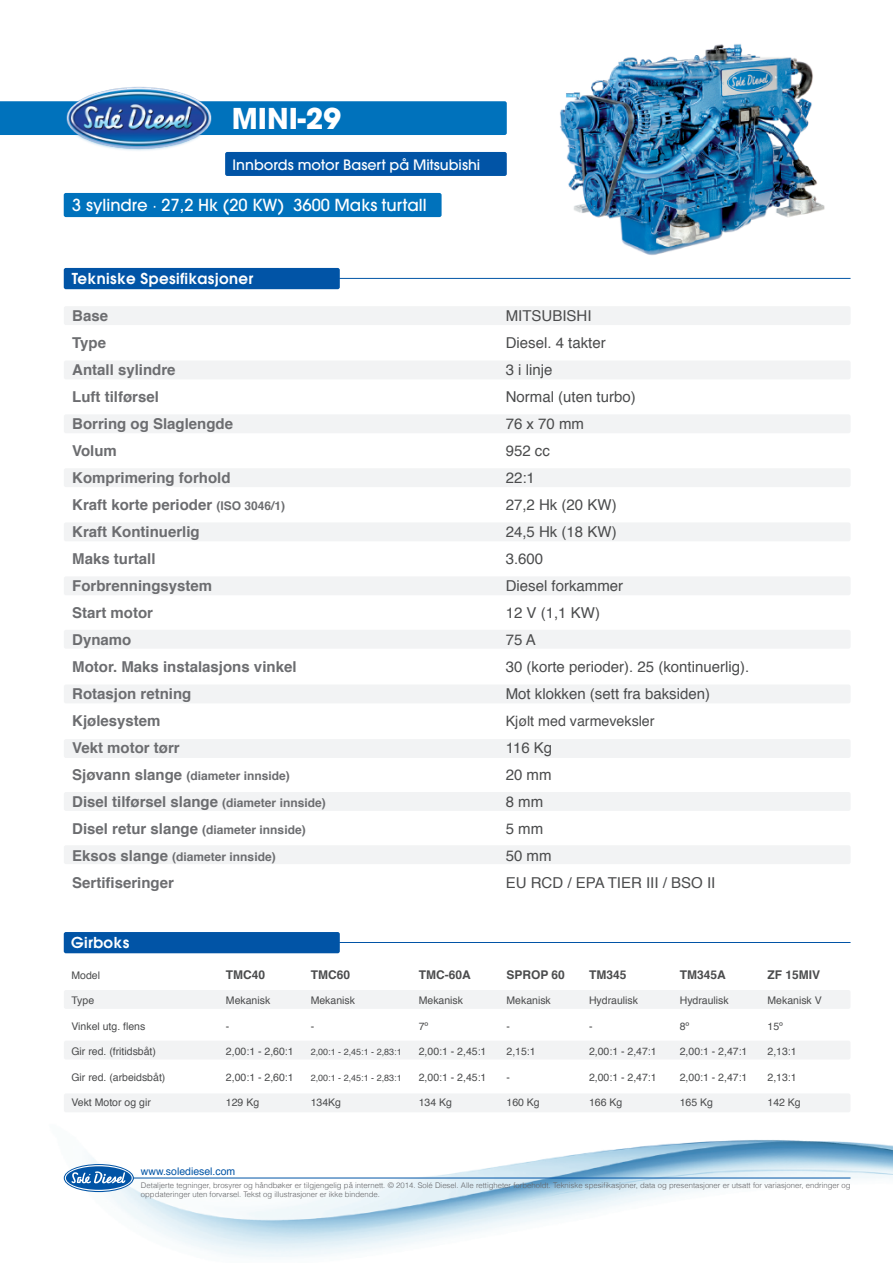
<style>
.page{position:relative;width:893px;height:1263px;background:#fff}
.page>*{position:absolute;margin:0;border:0;box-sizing:border-box;transform-origin:0 0}
.t1{font:700 28.5px "Avant Garde";color:#fff}
.t2{font:500 16.5px "Avant Garde";color:#fff}
.t3{font:700 15px/27px "Helvetica";color:#6c6d70}
.t4{font:15px/27px "Helvetica";color:#4b4c4d}
.t5{font:600 15px "Avant Garde";letter-spacing:.025em;color:#fff}
.t6{font:500 14.25px "Avant Garde";color:#fff}
.t7{font:14.25px "Helvetica";color:#4b4c4d}
.t8{font:700 12px "Helvetica";color:#6c6d70}
.t9{font:700 12px "Helvetica";color:#4b4c4d}
.t10{font:10.5px "Helvetica";color:#4b4c4d}
.t11{font:10.5px "Helvetica";color:#0154a6}
.t12{font:9px "Helvetica";color:#4b4c4d}
.t13{font:300 7.65px/9.3px "Helvetica";color:#636366}
.s1{font-size:12px}
.s2{font-size:15px}
</style>
<div class="page">
<img style="left:63px;top:152px;width:830px;height:1105px">
<div style="left:64px;top:193px;width:378px;height:24px;background:#0072bc;border-radius:2px"></div>
<div style="left:225px;top:152px;width:282px;height:24px;background:#0154a6;border-radius:2px"></div>
<div style="left:0;top:101px;width:507px;height:34px;background:#0072bc"></div>
<img style="left:64px;top:87px;width:150px;height:66px">
<img style="left:553px;top:44px;width:279px;height:221px">
<div style="left:64px;top:268px;width:276px;height:21px;background:#0154a6;border-radius:2px"></div>
<hr style="left:339px;top:278px;width:511px;height:1px;background:#0154a6">
<div style="left:64px;top:990px;width:786px;height:19px;background:#f2f3f4;border-radius:2px"></div>
<div style="left:64px;top:1041px;width:786px;height:18px;background:#f2f3f4;border-radius:2px"></div>
<div style="left:64px;top:1093px;width:786px;height:19px;background:#f2f3f4;border-radius:2px"></div>
<div style="left:64px;top:932px;width:276px;height:21px;background:#0154a6;border-radius:2px"></div>
<hr style="left:339px;top:942px;width:511px;height:1px;background:#0154a6">
<div style="left:64px;top:845px;width:787px;height:19px;background:#f2f3f4;border-radius:2px"></div>
<div style="left:64px;top:306px;width:787px;height:19px;background:#f2f3f4;border-radius:2px"></div>
<div style="left:64px;top:360px;width:787px;height:19px;background:#f2f3f4;border-radius:2px"></div>
<div style="left:64px;top:414px;width:787px;height:19px;background:#f2f3f4;border-radius:2px"></div>
<div style="left:64px;top:468px;width:787px;height:19px;background:#f2f3f4;border-radius:2px"></div>
<div style="left:64px;top:522px;width:787px;height:19px;background:#f2f3f4;border-radius:2px"></div>
<div style="left:64px;top:576px;width:787px;height:19px;background:#f2f3f4;border-radius:2px"></div>
<div style="left:64px;top:630px;width:787px;height:19px;background:#f2f3f4;border-radius:2px"></div>
<div style="left:64px;top:684px;width:787px;height:19px;background:#f2f3f4;border-radius:2px"></div>
<div style="left:64px;top:739px;width:787px;height:19px;background:#f2f3f4;border-radius:2px"></div>
<div style="left:64px;top:792px;width:787px;height:19px;background:#f2f3f4;border-radius:2px"></div>
<hr style="left:122px;top:1177px;width:728px;height:1px;background:#0154a6">
<svg style="left:64px;top:1164px;width:70px;height:28px"></svg>
<svg style="left:65px;top:1165px;width:68px;height:26px"></svg>
<h1 class="t1" style="left:232px;top:100px;width:111px">MINI-29</h1>
<h3 class="t6" style="left:233px;top:156px;width:249px">Innbords motor Basert på Mitsubishi</h3>
<h2 class="t2" style="left:72px;top:195px;width:356px">3 sylindre · 27,2 Hk (20 KW) 3600 Maks turtall</h2>
<h3 class="t5" style="left:72px;top:268px;width:183px">Tekniske Spesifikasjoner</h3>
<p class="t3" style="left:72px;top:302px;width:226px">Base<br>Type<br>Antall sylindre<br>Luft tilførsel<br>Borring og Slaglengde<br>Volum<br>Komprimering forhold<br>Kraft korte perioder <span class="s1">(ISO 3046/1)<br></span>Kraft Kontinuerlig<br>Maks turtall<br>Forbrenningsystem<br>Start motor<br>Dynamo<br>Motor. Maks instalasjons vinkel<br>Rotasjon retning<br>Kjølesystem<br>Vekt motor tørr</p>
<p class="t8" style="left:72px;top:766px;width:219px"><span class="s2">Sjøvann slange</span> (diameter innside)</p>
<h3 class="t3" style="left:72px;top:788px;width:255px">Disel tilførsel slange <span class="s1">(diameter innside)</span></h3>
<p class="t8" style="left:72px;top:820px;width:235px"><span class="s2">Disel retur slange</span> (diameter innside)</p>
<p class="t8" style="left:72px;top:847px;width:205px"><span class="s2">Eksos slange</span> (diameter innside)</p>
<h3 class="t3" style="left:72px;top:869px;width:103px">Sertifiseringer</h3>
<h3 class="t5" style="left:71px;top:932px;width:60px">Girboks</h3>
<h3 class="t4" style="left:506px;top:303px;width:245px">MITSUBISHI<br>Diesel. 4 takter<br>3 i linje<br>Normal (uten turbo)<br>76 x 70 mm<br>952 cc<br>22:1<br>27,2 Hk (20 KW)<br>24,5 Hk (18 KW)<br>3.600<br>Diesel forkammer<br>12 V (1,1 KW)<br>75 A<br>30 (korte perioder). 25 (kontinuerlig).<br>Mot klokken (sett fra baksiden)</h3>
<h3 class="t7" style="left:506px;top:710px;width:150px">Kjølt med varmeveksler</h3>
<h3 class="t4" style="left:506px;top:735px;width:211px">116 Kg<br>20 mm<br>8 mm<br>5 mm<br>50 mm<br>EU RCD / EPA TIER III / BSO II</h3>
<p class="t10" style="left:71px;top:967px;width:30px">Model</p>
<p class="t9" style="left:226px;top:965px;width:41px">TMC40</p>
<p class="t9" style="left:311px;top:965px;width:41px">TMC60</p>
<p class="t9" style="left:419px;top:965px;width:53px">TMC-60A</p>
<p class="t9" style="left:506px;top:965px;width:60px">SPROP 60</p>
<p class="t9" style="left:589px;top:965px;width:39px">TM345</p>
<p class="t9" style="left:680px;top:965px;width:48px">TM345A</p>
<p class="t9" style="left:767px;top:965px;width:54px">ZF 15MIV</p>
<p class="t10" style="left:71px;top:992px;width:24px">Type</p>
<p class="t10" style="left:226px;top:992px;width:46px">Mekanisk</p>
<p class="t10" style="left:311px;top:992px;width:46px">Mekanisk</p>
<p class="t10" style="left:419px;top:992px;width:46px">Mekanisk</p>
<p class="t10" style="left:506px;top:992px;width:46px">Mekanisk</p>
<p class="t10" style="left:589px;top:992px;width:51px">Hydraulisk</p>
<p class="t10" style="left:680px;top:992px;width:51px">Hydraulisk</p>
<p class="t10" style="left:767px;top:992px;width:56px">Mekanisk V</p>
<p class="t10" style="left:71px;top:1018px;width:75px">Vinkel utg. flens</p>
<p class="t10" style="left:226px;top:1018px;width:5px">-</p>
<p class="t10" style="left:311px;top:1018px;width:5px">-</p>
<p class="t10" style="left:419px;top:1018px;width:11px">7º</p>
<p class="t10" style="left:506px;top:1018px;width:5px">-</p>
<p class="t10" style="left:589px;top:1018px;width:5px">-</p>
<p class="t10" style="left:680px;top:1018px;width:11px">8º</p>
<p class="t10" style="left:767px;top:1018px;width:17px">15º</p>
<p class="t10" style="left:71px;top:1043px;width:86px">Gir red. (fritidsbåt)</p>
<p class="t10" style="left:226px;top:1043px;width:69px">2,00:1 - 2,60:1</p>
<p class="t12" style="left:311px;top:1045px;width:93px">2,00:1 - 2,45:1 - 2,83:1</p>
<p class="t10" style="left:419px;top:1043px;width:69px">2,00:1 - 2,45:1</p>
<p class="t10" style="left:506px;top:1043px;width:31px">2,15:1</p>
<p class="t10" style="left:589px;top:1043px;width:69px">2,00:1 - 2,47:1</p>
<p class="t10" style="left:680px;top:1043px;width:69px">2,00:1 - 2,47:1</p>
<p class="t10" style="left:767px;top:1043px;width:31px">2,13:1</p>
<p class="t10" style="left:71px;top:1069px;width:95px">Gir red. (arbeidsbåt)</p>
<p class="t10" style="left:226px;top:1069px;width:69px">2,00:1 - 2,60:1</p>
<p class="t12" style="left:311px;top:1071px;width:93px">2,00:1 - 2,45:1 - 2,83:1</p>
<p class="t10" style="left:419px;top:1069px;width:69px">2,00:1 - 2,45:1</p>
<p class="t10" style="left:506px;top:1069px;width:5px">-</p>
<p class="t10" style="left:589px;top:1069px;width:69px">2,00:1 - 2,47:1</p>
<p class="t10" style="left:680px;top:1069px;width:69px">2,00:1 - 2,47:1</p>
<p class="t10" style="left:767px;top:1069px;width:31px">2,13:1</p>
<p class="t10" style="left:71px;top:1094px;width:81px">Vekt Motor og gir</p>
<p class="t10" style="left:226px;top:1094px;width:35px">129 Kg</p>
<p class="t10" style="left:311px;top:1094px;width:32px">134Kg</p>
<p class="t10" style="left:419px;top:1094px;width:35px">134 Kg</p>
<p class="t10" style="left:506px;top:1094px;width:35px">160 Kg</p>
<p class="t10" style="left:589px;top:1094px;width:35px">166 Kg</p>
<p class="t10" style="left:680px;top:1094px;width:35px">165 Kg</p>
<p class="t10" style="left:767px;top:1094px;width:35px">142 Kg</p>
<p class="t11" style="left:141px;top:1163px;width:96px">www.solediesel.com</p>
<p class="t13" style="left:141px;top:1180px;width:711px">Detaljerte tegninger, brosyrer og håndbøker er tilgjengelig på internett. © 2014. Solé Diesel. Alle rettigheter forbeholdt. Tekniske spesifikasjoner, data og presentasjoner er utsatt for variasjoner, endringer og oppdateringer uten forvarsel. Tekst og illustrasjoner er ikke bindende.</p>
</div>
